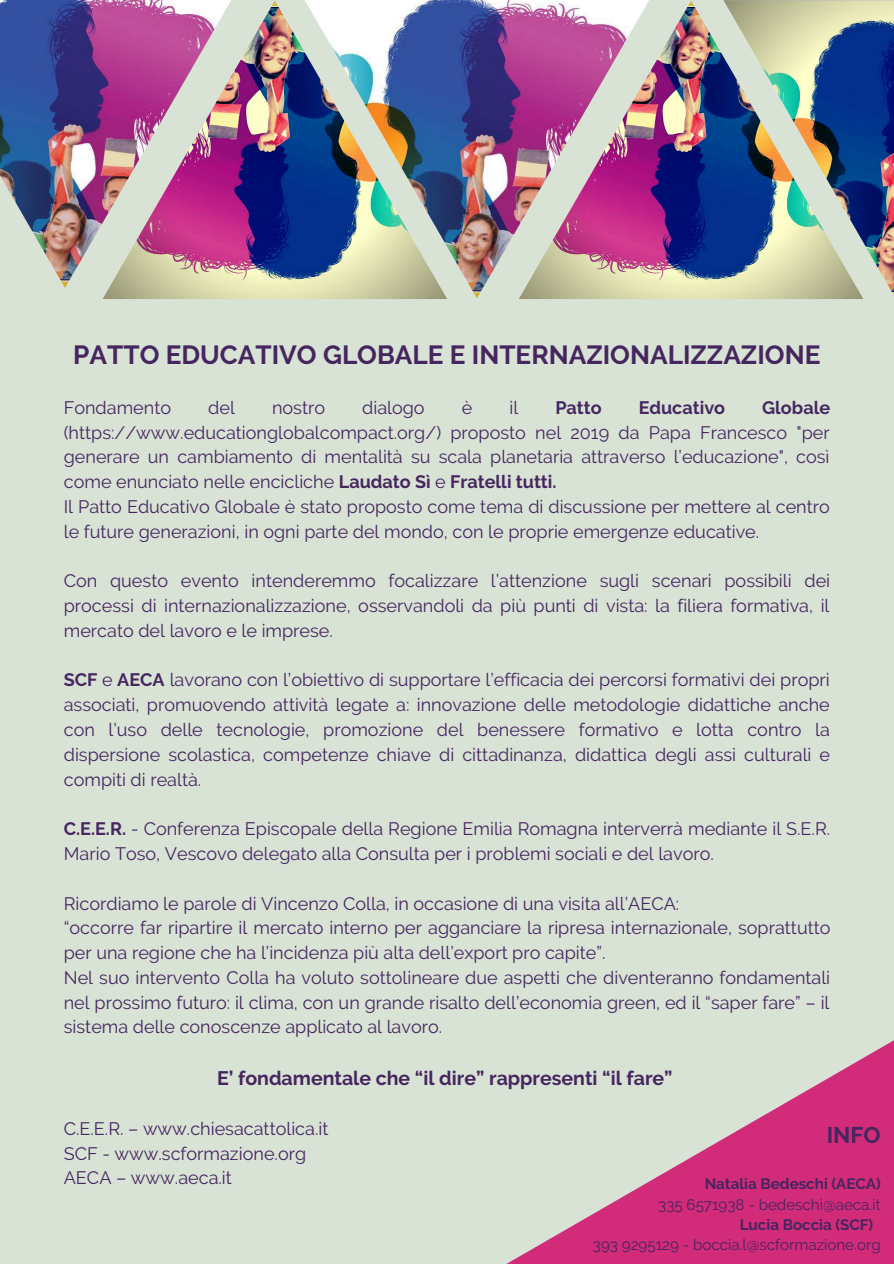
<style>
.page{position:relative;width:894px;height:1264px;background:#fff}
.page>*{position:absolute;margin:0;border:0;box-sizing:border-box;transform-origin:0 0}
.t1{font:700 26.25px "Raleway";color:#45265f}
.t2{font:700 22.65px "Raleway";color:#45265f}
.t3{font:700 19.5px "Raleway";color:#45265f}
.t4{font:18px/24.8px "Raleway";color:#45265f;text-align:justify}
.t5{font:700 18px "Raleway";color:#45265f}
.t6{font:15.15px "Raleway";color:#45265f}
.t7{font:700 15.15px "Raleway";color:#45265f}
.s1{font-weight:700}
</style>
<div class="page">
<div style="left:0;top:0;width:893px;height:1263px;background:#d8e2d5"></div>
<img style="left:305px;top:0;width:344px;height:298px">
<img style="left:863px;top:1px;width:30px;height:298px">
<img style="left:518px;top:1px;width:345px;height:298px">
<svg style="left:508px;top:1041px;width:385px;height:222px"></svg>
<img style="left:102px;top:1px;width:345px;height:298px">
<img style="left:0;top:0;width:237px;height:287px">
<p class="t1" style="left:73px;top:339px;width:748px">PATTO EDUCATIVO GLOBALE E INTERNAZIONALIZZAZIONE</p>
<p class="t4" style="left:64px;top:395px;width:767px;text-indent:698px"><span class="s1">Globale </span>(https://www.educationglobalcompact.org/) proposto nel 2019 da Papa Francesco "per generare un cambiamento di mentalità su scala planetaria attraverso l’educazione", così come enunciato nelle encicliche <span class="s1">Laudato Sì</span> e <span class="s1">Fratelli tutti.</span></p>
<p class="t4" style="left:64px;top:494px;width:767px">Il Patto Educativo Globale è stato proposto come tema di discussione per mettere al centro le future generazioni, in ogni parte del mondo, con le proprie emergenze educative.</p>
<p class="t4" style="left:64px;top:568px;width:767px">Con questo evento intenderemmo focalizzare l’attenzione sugli scenari possibili dei processi di internazionalizzazione, osservandoli da più punti di vista: la filiera formativa, il mercato del lavoro e le imprese.</p>
<p class="t4" style="left:64px;top:667px;width:767px"><span class="s1">SCF</span> e <span class="s1">AECA</span> lavorano con l’obiettivo di supportare l’efficacia dei percorsi formativi dei propri associati, promuovendo attività legate a: innovazione delle metodologie didattiche anche con l’uso delle tecnologie, promozione del benessere formativo e lotta contro la dispersione scolastica, competenze chiave di cittadinanza, didattica degli assi culturali e compiti di realtà.</p>
<p class="t4" style="left:64px;top:816px;width:767px"><span class="s1">C.E.E.R.</span> - Conferenza Episcopale della Regione Emilia Romagna interverrà mediante il S.E.R.<br>Mario Toso, Vescovo delegato alla Consulta per i problemi sociali e del lavoro.</p>
<p class="t4" style="left:64px;top:890px;width:617px">Ricordiamo le parole di Vincenzo Colla, in occasione di una visita all’AECA:</p>
<p class="t4" style="left:64px;top:915px;width:768px">“occorre far ripartire il mercato interno per agganciare la ripresa internazionale, soprattutto per una regione che ha l’incidenza più alta dell’export pro capite”.</p>
<p class="t4" style="left:64px;top:965px;width:767px">Nel suo intervento Colla ha voluto sottolineare due aspetti che diventeranno fondamentali nel prossimo futuro: il clima, con un grande risalto dell’economia green, ed il “saper fare” – il sistema delle conoscenze applicato al lavoro.</p>
<p class="t3" style="left:217px;top:1066px;width:457px">E’ fondamentale che “il dire” rappresenti “il fare”</p>
<p class="t4" style="left:64px;top:1116px;width:266px">C.E.E.R. – www.chiesacattolica.it</p>
<p class="t4" style="left:64px;top:1140px;width:244px">SCF - www.scformazione.org</p>
<p class="t4" style="left:64px;top:1165px;width:169px">AECA – www.aeca.it</p>
<p class="t7" style="left:704px;top:1175px;width:177px">Natalia Bedeschi (AECA)</p>
<p class="t6" style="left:658px;top:1195px;width:224px">335 6571938 - bedeschi@aeca.it</p>
<p class="t7" style="left:739px;top:1215px;width:135px">Lucia Boccia (SCF)</p>
<p class="t6" style="left:592px;top:1235px;width:289px">393 9295129 - boccia.l@scformazione.org</p>
<p class="t4" style="left:64px;top:395px;width:109px">Fondamento</p>
<p class="t4" style="left:208px;top:395px;width:28px">del</p>
<p class="t4" style="left:272px;top:395px;width:55px">nostro</p>
<p class="t4" style="left:362px;top:395px;width:64px">dialogo</p>
<p class="t4" style="left:461px;top:395px;width:12px">è</p>
<p class="t4" style="left:509px;top:395px;width:10px">il</p>
<p class="t5" style="left:555px;top:397px;width:48px">Patto</p>
<p class="t5" style="left:638px;top:397px;width:88px">Educativo</p>
<p class="t2" style="left:826px;top:1121px;width:55px">INFO</p>
</div>
